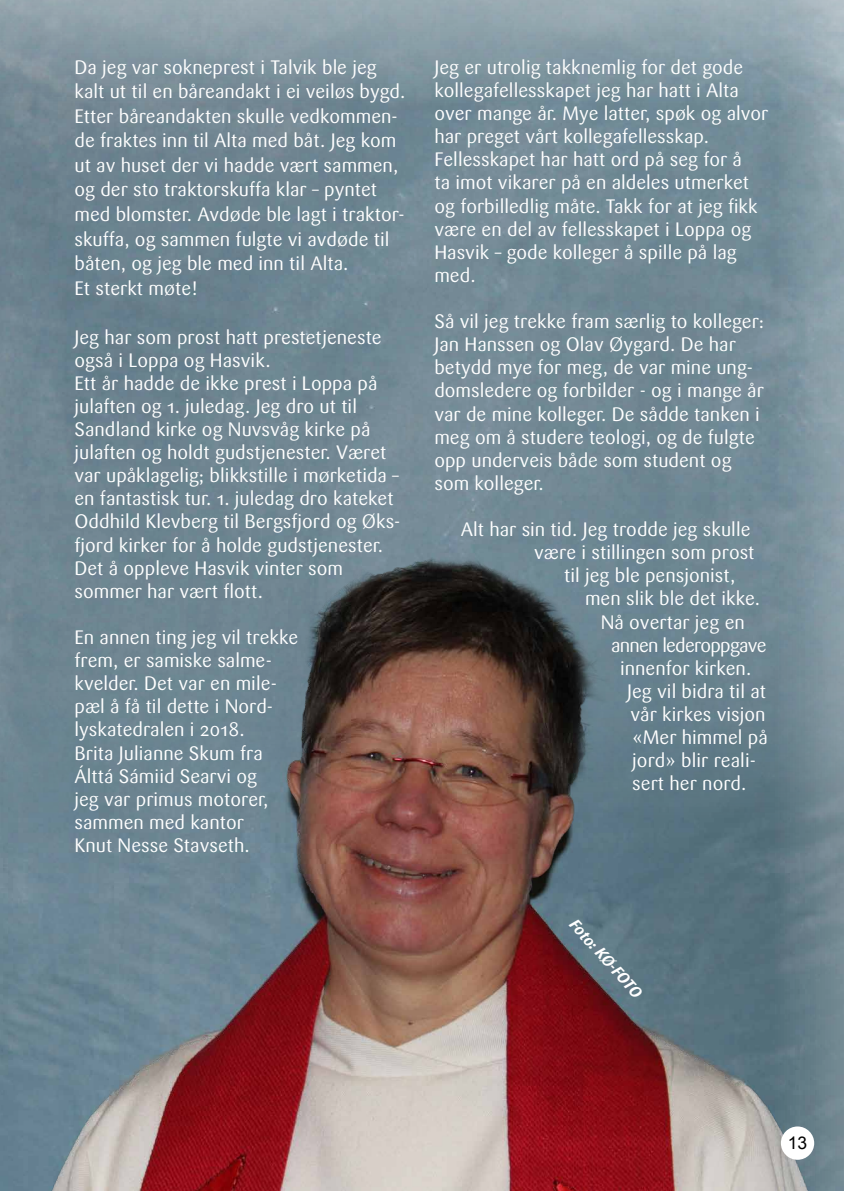
<style>
.page{position:relative;width:844px;height:1191px;background:#fff}
.page>*{position:absolute;margin:0;border:0;box-sizing:border-box;transform-origin:0 0}
.t1{font:19.25px/23.1px "Sari";color:#fff}
.t2{font:19.25px "Sari";letter-spacing:-.04em;color:#fff}
.t3{font:17.5px "Arial";color:#000}
.t4{font:italic 700 15.75px "Sari";color:#fff}
</style>
<div class="page">
<img style="left:0;top:119px;width:761px;height:331px">
<img style="left:0;top:450px;width:761px;height:53px">
<img style="left:0;top:503px;width:761px;height:688px">
<svg style="left:761px;top:119px;width:82px;height:1072px;background:#748b95"></svg>
<svg style="left:0;top:0;width:843px;height:119px;background:#8498a3"></svg>
<div style="left:780px;top:1126px;width:34px;height:33px;background:#fff;border-radius:50%"></div>
<p class="t1" style="left:74px;top:55px;width:332px;line-height:24.5px">Da jeg var sokneprest i Talvik ble jeg kalt ut til en båreandakt i ei veiløs bygd.<br>Etter båreandakten skulle vedkommen&shy;de fraktes inn til Alta med båt. Jeg kom ut av huset der vi hadde vært sammen, og der sto traktorskuffa klar – pyntet med blomster. Avdøde ble lagt i traktor&shy;skuffa, og sammen fulgte vi avdøde til båten, og jeg ble med inn til Alta.<br>Et sterkt møte!</p>
<p class="t1" style="left:74px;top:325px;width:327px">Jeg har som prost hatt prestetjeneste også i Loppa og Hasvik.<br>Ett år hadde de ikke prest i Loppa på julaften og 1. juledag. Jeg dro ut til Sandland kirke og Nuvsvåg kirke på julaften og holdt gudstjenester. Været var upåklagelig; blikkstille i mørketida – en fantastisk tur. 1. juledag dro kateket Oddhild Klevberg til Bergsfjord og Øks&shy;fjord kirker for å holde gudstjenester.<br>Det å oppleve Hasvik vinter som sommer har vært flott.</p>
<p class="t1" style="left:74px;top:626px;width:225px">En annen ting jeg vil trekke frem, er samiske salme&shy;kvelder. Det var en mile&shy;pæl å få til dette i Nord&shy;lyskatedralen i 2018.<br>Brita Julianne Skum fra<br>Álttá Sámiid Searvi og<br>jeg var primus motorer, sammen med kantor<br>Knut Nesse Stavseth.</p>
<p class="t1" style="left:434px;top:56px;width:335px">Jeg er utrolig takknemlig for det gode kollegafellesskapet jeg har hatt i Alta over mange år. Mye latter, spøk og alvor har preget vårt kollegafellesskap.<br>Fellesskapet har hatt ord på seg for å<br>ta imot vikarer på en aldeles utmerket og forbilledlig måte. Takk for at jeg fikk være en del av fellesskapet i Loppa og Hasvik – gode kolleger å spille på lag med.</p>
<p class="t1" style="left:434px;top:310px;width:331px">Så vil jeg trekke fram særlig to kolleger:<br>Jan Hanssen og Olav Øygard. De har betydd mye for meg, de var mine ung&shy;domsledere og forbilder - og i mange år var de mine kolleger. De sådde tanken i meg om å studere teologi, og de fulgte opp underveis både som student og som kolleger.</p>
<p class="t1" style="left:460px;top:518px;width:291px">Alt har sin tid. Jeg trodde jeg skulle</p>
<p class="t1" style="left:534px;top:541px;width:222px">være i stillingen som prost</p>
<p class="t1" style="left:564px;top:564px;width:173px">til jeg ble pensjonist,</p>
<p class="t1" style="left:585px;top:587px;width:176px">men slik ble det ikke.</p>
<p class="t1" style="left:600px;top:610px;width:145px">Nå overtar jeg en</p>
<p class="t2" style="left:611px;top:634px;width:157px">annen lederoppgave</p>
<p class="t1" style="left:620px;top:656px;width:133px">innenfor kirken.</p>
<p class="t1" style="left:627px;top:680px;width:140px">Jeg vil bidra til at</p>
<p class="t1" style="left:630px;top:703px;width:136px">vår kirkes visjon</p>
<p class="t1" style="left:632px;top:726px;width:137px">«Mer himmel på</p>
<p class="t1" style="left:632px;top:749px;width:125px">jord» blir reali-</p>
<p class="t1" style="left:632px;top:772px;width:115px">sert her nord.</p>
<p class="t4" style="left:579px;top:915px;width:101px;rotate:48deg">Foto: KØ-FOTO</p>
<p class="t3" style="left:787px;top:1131px;width:21px">13</p>
</div>
